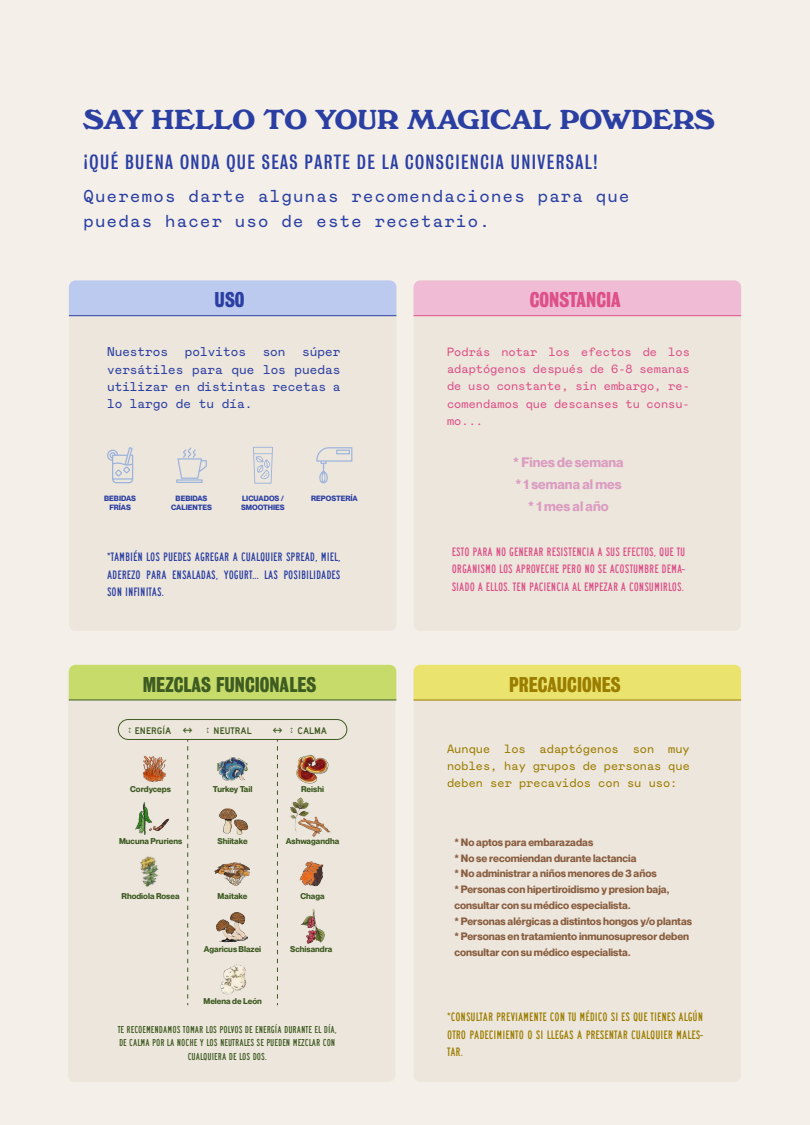
<style>
.page{position:relative;width:810px;height:1125px;background:#f4f0e9}
.page>*{position:absolute;margin:0;border:0;box-sizing:border-box;transform-origin:0 0}
.t1{font:700 28.5px "Windsor D";color:#2b3fa3}
.t2{font:700 19.5px "Bureau Grot";color:#3e5b22}
.t3{font:700 19.5px "Bureau Grot";color:#9b7d00}
.t4{font:700 19.5px "Bureau Grot";color:#dd5089}
.t5{font:700 19.5px "Bureau Grot";color:#2b3fa3}
.t6{font:condensed 18.75px "Bureau Grot";letter-spacing:.075em;color:#2b3fa3}
.t7{font:17.25px/24.8px "Mabry Mono";letter-spacing:.075em;color:#2b3fa3}
.t8{font:700 13.5px/22px "Neue Montreal";color:#db9cc2;text-align:center}
.t9{font:12.75px/17.2px "Saa Series BDOT";color:#dd5089;text-align:justify}
.t10{font:12.75px/17.2px "Saa Series BDOT";color:#2b3fa3;text-align:justify}
.t11{font:12.75px/17.2px "Saa Series BDOT";color:#9b7d00;text-align:justify}
.t12{font:12.75px/17.2px "Mabry Mono";color:#2b3fa3;text-align:justify}
.t13{font:12px/17.2px "Mabry Mono";color:#dd5089;text-align:justify}
.t14{font:12px/17.2px "Mabry Mono";color:#9b7d00;text-align:justify}
.t15{font:700 10.5px/15.8px "Neue Montreal";color:#895e40}
.t16{font:10.5px/13.5px "Saa Series BDOT";color:#3e5b22;text-align:center}
.t17{font:9.98px "Saa Series DDOT";color:#3e5b22}
.t18{font:700 8.48px "Neue Montreal";color:#3e5b22}
.t19{font:700 8.25px "Neue Montreal";color:#3e5b22}
.t20{font:700 7.5px/9px "Neue Montreal";color:#2b3fa3;text-align:center}
</style>
<div class="page">
<div style="left:414px;top:280px;width:327px;height:351px;background:#ede6dc;border-radius:7px"></div>
<div style="left:414px;top:280px;width:327px;height:35px;background:#efbbd5"></div>
<hr style="left:414px;top:315px;width:327px;height:1px;background:#dd5089">
<div style="left:414px;top:665px;width:327px;height:417px;background:#ede6dc;border-radius:7px"></div>
<div style="left:414px;top:665px;width:327px;height:35px;background:#eae46e"></div>
<hr style="left:414px;top:700px;width:327px;height:1px;background:#9b7d00">
<div style="left:69px;top:280px;width:327px;height:351px;background:#ede6dc;border-radius:7px"></div>
<div style="left:69px;top:280px;width:327px;height:35px;background:#bdcaef"></div>
<hr style="left:69px;top:315px;width:327px;height:1px;background:#2b3fa3">
<svg style="left:107px;top:447px;width:26px;height:36px"></svg>
<svg style="left:176px;top:447px;width:31px;height:36px"></svg>
<svg style="left:253px;top:447px;width:20px;height:37px"></svg>
<svg style="left:316px;top:447px;width:36px;height:36px"></svg>
<div style="left:68px;top:668px;width:327px;height:414px;background:#ede6dc;border-radius:7px"></div>
<div style="left:69px;top:665px;width:327px;height:35px;background:#c6db6a"></div>
<hr style="left:69px;top:700px;width:327px;height:1px;background:#3e5b22">
<div style="left:118px;top:719px;width:229px;height:21px;border:1px solid #3e5b22;border-radius:10px"></div>
<svg style="left:188px;top:739px;width:1px;height:266px"></svg>
<svg style="left:277px;top:739px;width:1px;height:266px"></svg>
<img style="left:140px;top:856px;width:19px;height:31px">
<img style="left:142px;top:755px;width:24px;height:27px">
<img style="left:218px;top:757px;width:29px;height:24px">
<img style="left:216px;top:912px;width:32px;height:31px">
<img style="left:214px;top:862px;width:36px;height:24px">
<img style="left:299px;top:861px;width:25px;height:26px">
<img style="left:290px;top:797px;width:41px;height:40px">
<img style="left:300px;top:908px;width:25px;height:36px">
<img style="left:220px;top:964px;width:27px;height:31px">
<img style="left:135px;top:802px;width:35px;height:33px">
<img style="left:219px;top:808px;width:30px;height:27px">
<img style="left:296px;top:754px;width:33px;height:30px">
<h1 class="t1" style="left:83px;top:103px;width:633px">SAY HELLO TO YOUR MAGICAL POWDERS</h1>
<h3 class="t6" style="left:84px;top:152px;width:516px">¡QUÉ BUENA ONDA QUE SEAS PARTE DE LA CONSCIENCIA UNIVERSAL!</h3>
<h3 class="t7" style="left:84px;top:184px;width:547px">Queremos darte algunas recomendaciones para que puedas hacer uso de este recetario.</h3>
<h2 class="t5" style="left:215px;top:289px;width:31px">USO</h2>
<p class="t12" style="left:107px;top:343px;width:63px">Nuestros</p>
<p class="t12" style="left:185px;top:343px;width:63px">polvitos</p>
<p class="t12" style="left:263px;top:343px;width:24px">son</p>
<p class="t12" style="left:107px;top:343px;width:235px;text-indent:195px">súper versátiles para que los puedas utilizar en distintas recetas a lo largo de tu día.</p>
<p class="t20" style="left:104px;top:494px;width:33px">BEBIDAS<br>FRÍAS</p>
<p class="t20" style="left:171px;top:494px;width:42px">BEBIDAS<br>CALIENTES</p>
<p class="t20" style="left:241px;top:494px;width:45px;text-align:left">LICUADOS /<br>SMOOTHIES</p>
<p class="t20" style="left:311px;top:494px;width:48px">REPOSTERÍA</p>
<p class="t10" style="left:107px;top:549px;width:235px">*TAMBIÉN LOS PUEDES AGREGAR A CUALQUIER SPREAD, MIEL, ADEREZO PARA ENSALADAS, YOGURT... LAS POSIBILIDADES SON INFINITAS.</p>
<h2 class="t2" style="left:143px;top:673px;width:175px">MEZCLAS FUNCIONALES</h2>
<p class="t17" style="left:135px;top:725px;width:38px">ENERGÍA</p>
<p class="t17" style="left:214px;top:725px;width:39px">NEUTRAL</p>
<p class="t17" style="left:298px;top:725px;width:31px">CALMA</p>
<p class="t18" style="left:183px;top:725px;width:11px">↔</p>
<p class="t18" style="left:273px;top:725px;width:11px">↔</p>
<p class="t19" style="left:130px;top:784px;width:42px">Cordyceps</p>
<p class="t19" style="left:213px;top:784px;width:41px">Turkey Tail</p>
<p class="t19" style="left:301px;top:784px;width:24px">Reishi</p>
<p class="t19" style="left:119px;top:836px;width:65px">Mucuna Pruriens</p>
<p class="t19" style="left:217px;top:836px;width:32px">Shiitake</p>
<p class="t19" style="left:286px;top:836px;width:55px">Ashwagandha</p>
<p class="t19" style="left:121px;top:891px;width:60px">Rhodiola Rosea</p>
<p class="t19" style="left:218px;top:891px;width:31px">Maitake</p>
<p class="t19" style="left:300px;top:891px;width:26px">Chaga</p>
<p class="t19" style="left:204px;top:944px;width:59px">Agaricus Blazei</p>
<p class="t19" style="left:290px;top:944px;width:44px">Schisandra</p>
<p class="t19" style="left:203px;top:996px;width:60px">Melena de León</p>
<p class="t16" style="left:118px;top:1023px;width:221px">TE RECOEMENDAMOS TOMAR LOS POLVOS DE ENERGÍA DURANTE EL DÍA,<br>DE CALMA POR LA NOCHE Y LOS NEUTRALES SE PUEDEN MEZCLAR CON<br>CUALQUIERA DE LOS DOS.</p>
<h2 class="t4" style="left:530px;top:289px;width:92px">CONSTANCIA</h2>
<p class="t13" style="left:447px;top:343px;width:244px">Podrás notar los efectos de los adaptógenos después de 6-8 semanas de uso constante, sin embargo, re&shy;comendamos que descanses tu consu&shy;mo...</p>
<p class="t8" style="left:513px;top:451px;width:112px">* Fines de semana</p>
<p class="t8" style="left:515px;top:473px;width:108px">* 1 semana al mes * 1 mes al año</p>
<p class="t9" style="left:452px;top:543px;width:235px">ESTO PARA NO GENERAR RESISTENCIA A SUS EFECTOS, QUE TU ORGANISMO LOS APROVECHE PERO NO SE ACOSTUMBRE DEMA-SIADO A ELLOS. TEN PACIENCIA AL EMPEZAR A CONSUMIRLOS.</p>
<h2 class="t3" style="left:509px;top:673px;width:113px">PRECAUCIONES</h2>
<p class="t14" style="left:447px;top:740px;width:244px">Aunque los adaptógenos son muy nobles, hay grupos de personas que deben ser precavidos con su uso:</p>
<p class="t15" style="left:454px;top:834px;width:239px">* No aptos para embarazadas<br>* No se recomiendan durante lactancia<br>* No administrar a niños menores de 3 años<br>* Personas con hipertiroidismo y presion baja, consultar con su médico especialista.<br>* Personas alérgicas a distintos hongos y/o plantas * Personas en tratamiento inmunosupresor deben consultar con su médico especialista.</p>
<p class="t11" style="left:447px;top:1009px;width:258px">*CONSULTAR PREVIAMENTE CON TU MÉDICO SI ES QUE TIENES ALGÚN OTRO PADECIMIENTO O SI LLEGAS A PRESENTAR CUALQUIER MALES-TAR.</p>
</div>
